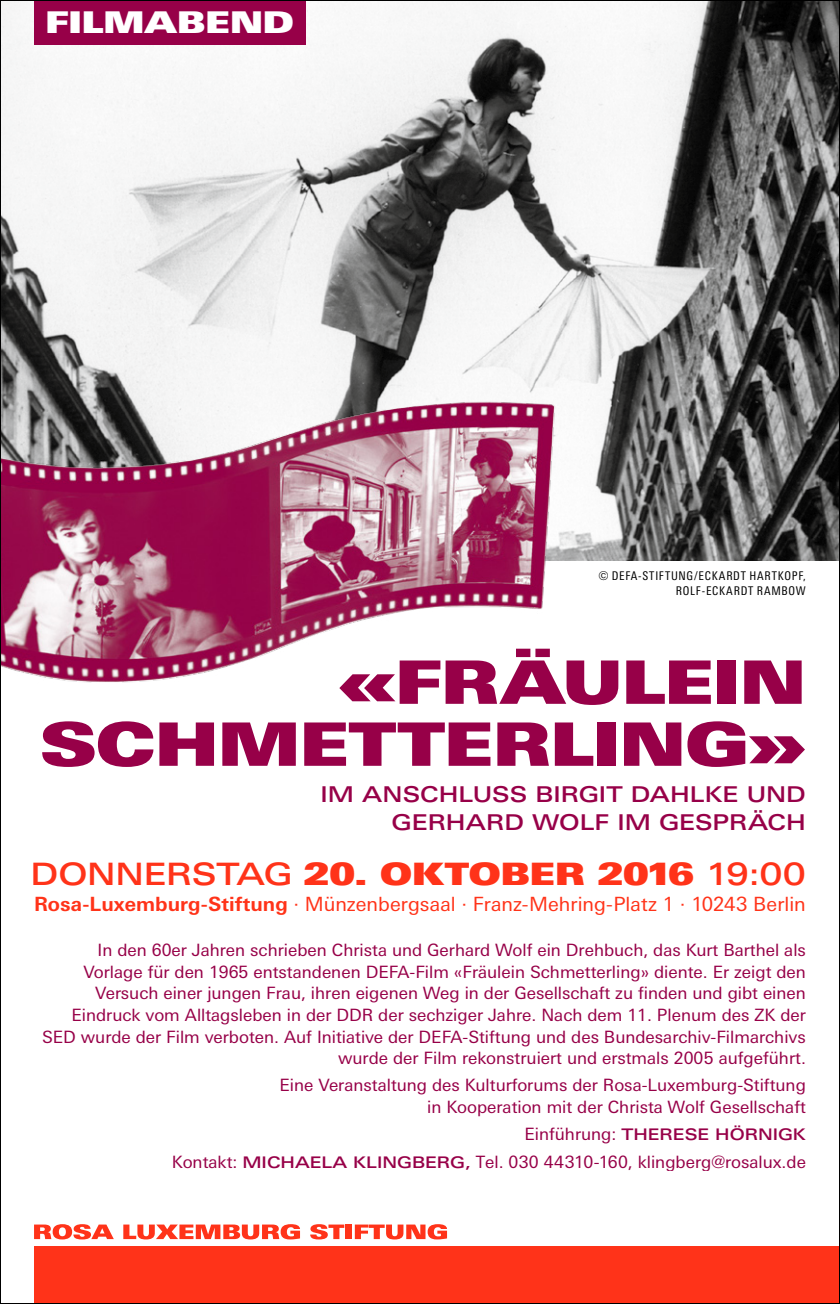
<style>
.page{position:relative;width:840px;height:1304px;background:#fff}
.page>*{position:absolute;margin:0;border:0;box-sizing:border-box;transform-origin:0 0}
.t1{font:60px/62px "Linotype Univers Extd X Black";letter-spacing:-.005em;color:#970048;text-align:right}
.t2{font:500 30.8px "Linotype Univers Extd";letter-spacing:-.005em;color:#ff3319}
.t3{font:30px "Linotype Univers Extd X Black";color:#fff}
.t4{font:500 21.8px/28px "Linotype Univers Extd";color:#970048;text-align:right}
.t5{font:19.6px "Linotype Univers Basic";color:#ff3319}
.t6{font:17px/21.6px "Linotype Univers Basic";color:#970048;text-align:right}
.t7{font:500 16px "Linotype Univers Extd";color:#970048}
.t8{font:condensed 12px/14.4px "Linotype Univers";letter-spacing:.06em;color:#000;text-align:right}
.s1{font-family:"Linotype Univers Extd X Black";font-weight:400}
.s2{font-weight:700}
.s3{font-family:"Linotype Univers Basic";font-weight:400;font-size:17px}
.s4{font-family:"Linotype Univers Extd";font-weight:500;font-size:16px}
</style>
<div class="page">
<img style="left:2px;top:2px;width:835px;height:558px">
<svg style="left:34px;top:1224px;width:80px;height:15px"></svg>
<svg style="left:123px;top:1224px;width:177px;height:15px"></svg>
<svg style="left:310px;top:1224px;width:34px;height:15px"></svg>
<div style="left:345px;top:1224px;width:7px;height:15px;background:#ff3319"></div>
<svg style="left:354px;top:1224px;width:93px;height:15px"></svg>
<div style="left:34px;top:1247px;width:805px;height:57px;background:#ff3319"></div>
<div style="left:34px;top:0;width:271px;height:44px;background:#970048"></div>
<img style="left:2px;top:386px;width:582px;height:297px">
<h3 class="t3" style="left:45px;top:4px;width:250px">FILMABEND</h3>
<p class="t8" style="left:598px;top:569px;width:208px">© DEFA-STIFTUNG/ECKARDT HARTKOPF,<br>ROLF-ECKARDT RAMBOW</p>
<h1 class="t1" style="left:40px;top:651px;width:766px">«FRÄULEIN<br>SCHMETTERLING»</h1>
<p class="t4" style="left:320px;top:780px;width:486px">IM ANSCHLUSS BIRGIT DAHLKE UND<br>GERHARD WOLF IM GESPRÄCH</p>
<h2 class="t2" style="left:31px;top:856px;width:776px">DONNERSTAG <span class="s1">20. OKTOBER 2016</span> 19:00</h2>
<p class="t5" style="left:34px;top:893px;width:773px"><span class="s2">Rosa-Luxemburg-Stiftung</span> · Münzenbergsaal · Franz-Mehring-Platz 1 · 10243 Berlin</p>
<p class="t6" style="left:42px;top:939px;width:765px">In den 60er Jahren schrieben Christa und Gerhard Wolf ein Drehbuch, das Kurt Barthel als Vorlage für den 1965 entstandenen DEFA-Film «Fräulein Schmetterling» diente. Er zeigt den Versuch einer jungen Frau, ihren eigenen Weg in der Gesellschaft zu finden und gibt einen Eindruck vom Alltagsleben in der DDR der sechziger Jahre. Nach dem 11. Plenum des ZK der SED wurde der Film verboten. Auf Initiative der DEFA-Stiftung und des Bundesarchiv-Filmarchivs wurde der Film rekonstruiert und erstmals 2005 aufgeführt.</p>
<p class="t6" style="left:279px;top:1075px;width:527px">Eine Veranstaltung des Kulturforums der Rosa-Luxemburg-Stiftung in Kooperation mit der Christa Wolf Gesellschaft</p>
<p class="t7" style="left:524px;top:1125px;width:283px"><span class="s3">Einführung:</span> THERESE HÖRNIGK</p>
<p class="t6" style="left:172px;top:1151px;width:635px">Kontakt: <span class="s4">MICHAELA KLINGBERG,</span> Tel. 030 44310-160, klingberg@rosalux.de</p>
</div>
